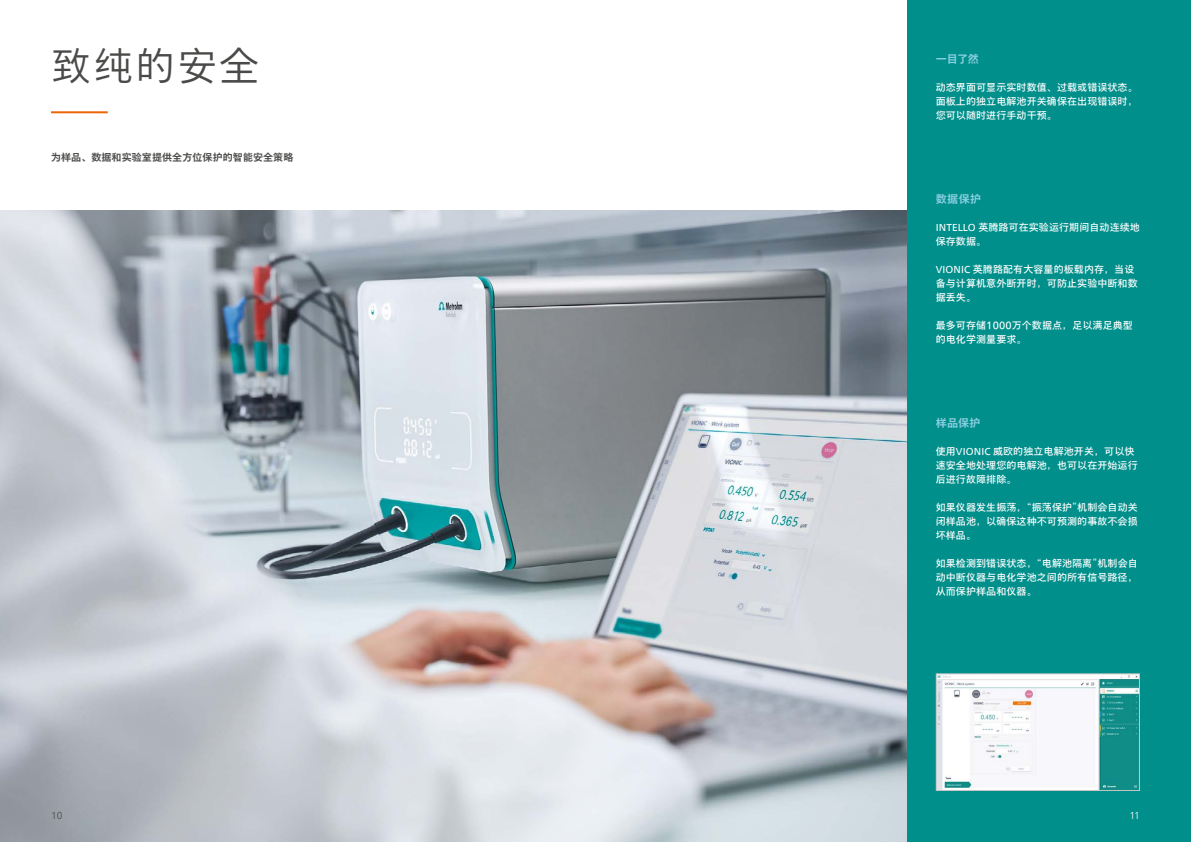
<style>
.page{position:relative;width:1191px;height:842px;background:#fff}
.page>*{position:absolute;margin:0;border:0;box-sizing:border-box;transform-origin:0 0}
.t1{font:300 40px "M Xiang He Hei SC Pro";letter-spacing:.05em;color:#4a4a49}
.t2{font:700 11px "M Xiang He Hei SC Pro";letter-spacing:.02em;color:#8cd0e1}
.t3{font:10px/14px "M Xiang He Hei SC Pro";letter-spacing:.01em;color:#fff}
.t4{font:700 10px "M Xiang He Hei SC Pro";letter-spacing:.01em;color:#4a4a49}
.t5{font:300 10px "Neue Frutiger World";color:#4a4a49}
.t6{font:300 10px "Neue Frutiger World";color:#fff}
.s1{font-family:"Neue Frutiger World"}
</style>
<div class="page">
<img style="left:0;top:210px;width:907px;height:632px">
<div style="left:907px;top:0;width:284px;height:842px;background:#008f8b"></div>
<img style="left:937px;top:675px;width:201px;height:114px">
<div style="left:935px;top:673px;width:205px;height:118px;border:1px solid #c6c6c6"></div>
<hr style="left:51px;top:111px;width:57px;height:2px;background:#ec6606">
<h1 class="t1" style="left:51px;top:41px;width:210px">致纯的安全</h1>
<p class="t4" style="left:51px;top:151px;width:244px">为样品、数据和实验室提供全方位保护的智能安全策略</p>
<p class="t2" style="left:935px;top:52px;width:44px">一目了然</p>
<p class="t3" style="left:935px;top:80px;width:203px;text-align:justify">动态界面可显示实时数值、过载或错误状态。面板上的独立电解池开关确保在出现错误时，您可以随时进行手动干预。</p>
<p class="t2" style="left:935px;top:192px;width:47px">数据保护</p>
<p class="t3" style="left:935px;top:220px;width:206px"><span class="s1">INTELLO</span> 英腾路可在实验运行期间自动连续地保存数据。</p>
<p class="t3" style="left:935px;top:262px;width:203px"><span class="s1">VIONIC</span> 英腾路配有大容量的板载内存，当设备与计算机意外断开时，可防止实验中断和数据丢失。</p>
<p class="t3" style="left:935px;top:318px;width:199px">最多可存储1000万个数据点，足以满足典型的电化学测量要求。</p>
<p class="t2" style="left:935px;top:416px;width:46px">样品保护</p>
<p class="t3" style="left:935px;top:444px;width:203px">使用<span class="s1">VIONIC</span> 威欧的独立电解池开关，可以快速安全地处理您的电解池，也可以在开始运行后进行故障排除。</p>
<p class="t3" style="left:935px;top:500px;width:203px;text-align:justify">如果仪器发生振荡，“振荡保护”机制会自动关闭样品池，以确保这种不可预测的事故不会损坏样品。</p>
<p class="t3" style="left:935px;top:556px;width:203px;text-align:justify">如果检测到错误状态，“电解池隔离”机制会自动中断仪器与电化学池之间的所有信号路径，从而保护样品和仪器。</p>
<p class="t5" style="left:51px;top:808px;width:13px">10</p>
<p class="t6" style="left:1129px;top:808px;width:12px">11</p>
</div>
